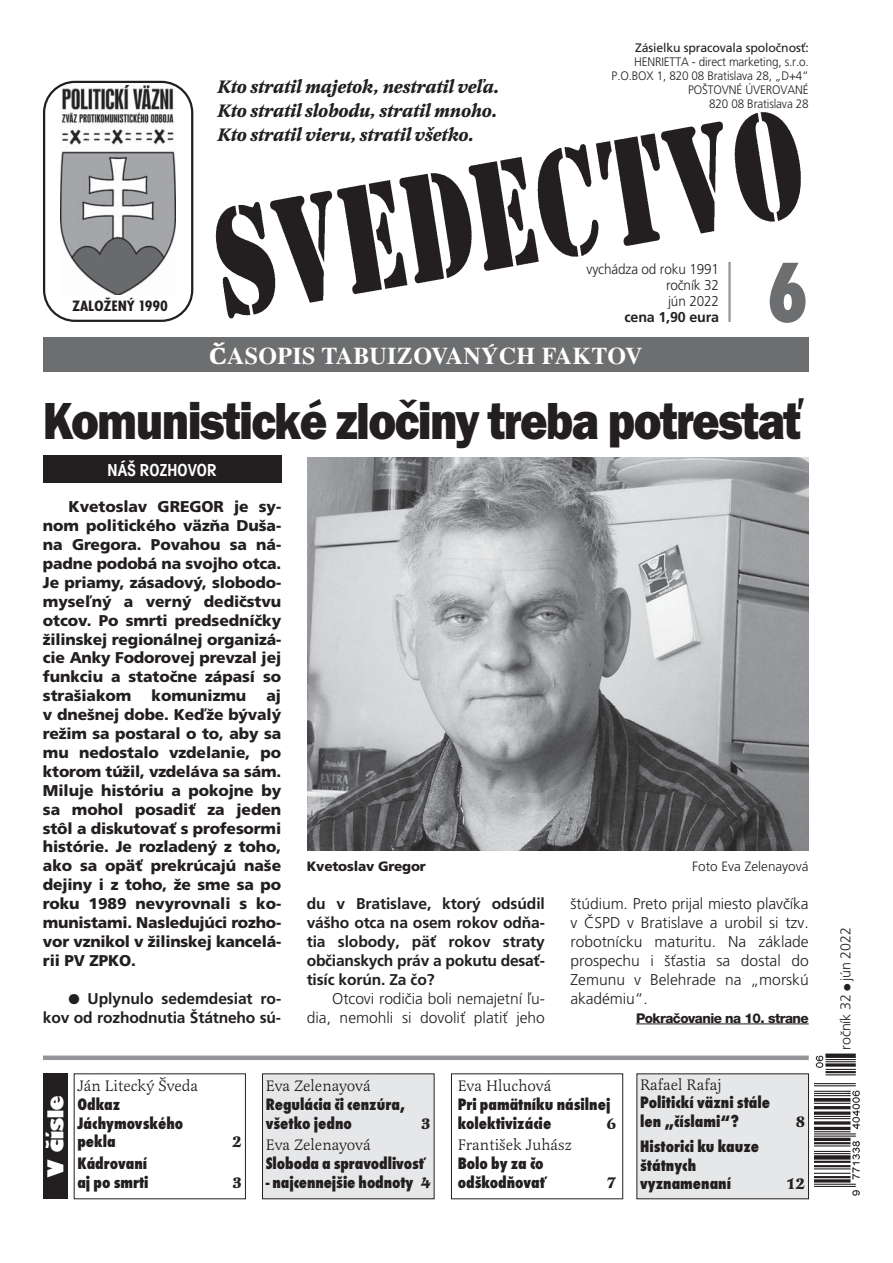
<style>
.page{position:relative;width:893px;height:1263px;background:#fff}
.page>*{position:absolute;margin:0;border:0;box-sizing:border-box;transform-origin:0 0}
.t1{font:800 condensed 88.5px "Futura TCE";color:#6d6e70;scale:.9 1}
.t2{font:54px "Franklin Got Itc TCE Heav";letter-spacing:-.035em;color:#231f20;scale:.87 1}
.t3{font:700 24px "Times CE";letter-spacing:.015em;color:#fff}
.t4{font:24px "Gill Kay DCE";letter-spacing:-.005em;color:#fff}
.t5{font:italic 700 18.75px/24px "Latienne TCE";letter-spacing:-.01em;color:#231f20;text-align:justify}
.t6{font:600 condensed 18px "Avant Gar Got Itc TCE";letter-spacing:.015em;color:#fff}
.t7{font:800 condensed 17.25px/18.8px "Futura TCE";color:#231f20}
.t8{font:15.75px "Latienne TCE";color:#231f20}
.t9{font:700 15.75px "Latienne TCE";color:#231f20}
.t10{font:900 15.6px/18.9px "Frutiger CE";letter-spacing:-.01em;color:#231f20;text-align:justify}
.t11{font:300 15.6px/18.9px "Frutiger CE";color:#231f20;text-align:right}
.t12{font:700 15.6px/18.9px "Frutiger CE";letter-spacing:-.01em;color:#231f20;text-align:right}
.t13{font:700 condensed 15.6px "Futura TCE";letter-spacing:-.01em;color:#231f20;scale:1.15 1}
.t14{font:300 14.25px/16.2px "Frutiger CE";letter-spacing:-.01em;color:#231f20;text-align:justify;scale:.95 1}
.t15{font:300 14.25px "Frutiger CE";letter-spacing:-.01em;color:#231f20}
.t16{font:700 14.25px "Frutiger CE";letter-spacing:-.01em;color:#231f20}
.t17{font:800 13.5px "Helvetica Neue CE";letter-spacing:-.04em;color:#231f20}
.t18{font:300 13.5px "Frutiger CE";color:#231f20}
.t19{font:900 13.5px "Frutiger CE";letter-spacing:-.01em;color:#231f20}
.t20{font:300 12.3px/13.8px "Frutiger CE";letter-spacing:-.01em;color:#231f20;text-align:right;scale:.95 1}
.t21{font:12.3px "Frutiger CE";letter-spacing:-.01em;color:#231f20}
.s1{font-family:"Latienne TCE"}
.s2{font-family:"Latienne TCE";font-weight:700;font-stretch:normal;font-size:15.75px}
</style>
<div class="page">
<img style="left:215px;top:112px;width:586px;height:210px">
<div style="left:43px;top:338px;width:765px;height:34px;background:#6d6e70"></div>
<hr style="left:636px;top:1024px;width:172px;height:1px;background:#231f20">
<hr style="left:43px;top:1056px;width:765px;height:4px;background:#939598">
<img style="left:307px;top:457px;width:501px;height:394px">
<div style="left:43px;top:1074px;width:24px;height:125px;background:#231f20"></div>
<div style="left:451px;top:1074px;width:172px;height:125px;border:1px solid #231f20"></div>
<div style="left:262px;top:1074px;width:172px;height:125px;background:#e6e7e8"></div>
<div style="left:637px;top:1074px;width:171px;height:125px;background:#e6e7e8"></div>
<div style="left:43px;top:456px;width:238px;height:27px;background:#231f20"></div>
<svg style="left:43px;top:81px;width:150px;height:241px"></svg>
<hr style="left:728px;top:262px;width:2px;height:60px;background:#939598">
<img style="left:814px;top:1053px;width:46px;height:143px">
<p class="t5" style="left:217px;top:75px;width:284px">Kto stratil majetok, nestratil veľa.<br>Kto stratil slobodu, stratil mnoho.<br>Kto stratil vieru, stratil všetko.</p>
<p class="t21" style="left:635px;top:41px;width:175px">Zásielku spracovala spoloãnosÈ:</p>
<p class="t20" style="left:611px;top:56px;width:209px">HENRIETTA - direct marketing, s.r.o.<br>P.O.BOX 1, 820 08 Bratislava 28, „D+4“<br>PO·TOVNÉ ÚVEROVANÉ<br>820 08 Bratislava 28</p>
<p class="t13" style="left:72px;top:296px;width:85px">ZALOŽENÝ 1990</p>
<p class="t14" style="left:666px;top:262px;width:57px;text-indent:-79px">vychádza od roku 1991 roãník 32 jún 2022</p>
<p class="t16" style="left:624px;top:311px;width:96px">cena 1,90 eura</p>
<h3 class="t3" style="left:209px;top:348px;width:435px"><span class="s1">Č</span>ASOPIS TABUIZOVANÝCH FAKTOV</h3>
<h1 class="t1" style="left:766px;top:257px;width:49px">6</h1>
<h2 class="t2" style="left:43px;top:404px;width:876px">Komunistické zločiny treba potrestať</h2>
<p class="t6" style="left:107px;top:464px;width:111px">NÁŠ ROZHOVOR</p>
<p class="t10" style="left:43px;top:499px;width:240px;text-indent:26px">Kvetoslav GREGOR je sy&shy;nom politického väzÀa Du‰a&shy;na Gregora. Povahou sa ná&shy;padne podobá na svojho otca.<br>Je priamy, zásadov˘, slobodo&shy;myseºn˘ a vern˘ dediãstvu otcov. Po smrti predsedníãky Ïilinskej regionálnej organizá&shy;cie Anky Fodorovej prevzal jej funkciu a statoãne zápasí so stra‰iakom</p>
<p class="t10" style="left:152px;top:688px;width:96px">komunizmu</p>
<p class="t10" style="left:43px;top:688px;width:240px;text-indent:223px">aj v dne‰nej dobe. KeìÏe b˘val˘ reÏim sa postaral o to, aby sa mu nedostalo vzdelanie, po ktorom túÏil, vzdeláva sa sám.<br>Miluje históriu a pokojne by sa mohol posadiÈ za jeden stôl a diskutovaÈ s profesormi histórie. Je rozladen˘ z toho, ako sa opäÈ prekrúcajú na‰e dejiny i z toho, Ïe sme sa po roku 1989 nevyrovnali s ko&shy;munistami. Nasledujúci rozho&shy;vor vznikol v Ïilinskej kancelá&shy;rii PV ZPKO.</p>
<p class="t12" style="left:43px;top:990px;width:240px">● Uplynulo sedemdesiat ro&shy;kov od rozhodnutia ·tátneho sú-</p>
<p class="t19" style="left:307px;top:861px;width:121px">Kvetoslav Gregor</p>
<p class="t18" style="left:692px;top:861px;width:118px">Foto Eva Zelenayová</p>
<p class="t12" style="left:307px;top:895px;width:240px;text-align:justify">du v Bratislave, ktor˘ odsúdil vá‰ho otca na osem rokov odÀa&shy;tia slobody, päÈ rokov straty obãianskych práv a pokutu desaÈ&shy;tisíc korún. Za ão?</p>
<p class="t11" style="left:307px;top:990px;width:240px">Otcovi rodiãia boli nemajetní ºu&shy;dia, nemohli si dovoliÈ platiÈ jeho</p>
<p class="t11" style="left:570px;top:895px;width:240px;text-align:justify">‰túdium. Preto prijal miesto plavãíka v âSPD v Bratislave a urobil si tzv. robotnícku maturitu. Na základe prospechu i ‰Èastia sa dostal do Zemunu v Belehrade na „morskú akadémiu“.</p>
<p class="t17" style="left:636px;top:1011px;width:174px">Pokraãovanie na 10. strane</p>
<h3 class="t4" style="left:41px;top:1177px;width:82px;rotate:-90deg">V čísle</h3>
<p class="t8" style="left:77px;top:1077px;width:122px">Ján Litecký Šveda</p>
<p class="t7" style="left:77px;top:1096px;width:107px">Odkaz<br>Jáchymovského pekla</p>
<p class="t7" style="left:77px;top:1156px;width:73px">Kádrovaní aj po smrti</p>
<p class="t9" style="left:232px;top:1132px;width:11px">2</p>
<p class="t9" style="left:232px;top:1172px;width:11px">3</p>
<p class="t8" style="left:266px;top:1077px;width:107px">Eva Zelenayová</p>
<p class="t7" style="left:266px;top:1096px;width:141px">Regulácia či cenzúra, všetko jedno</p>
<p class="t9" style="left:421px;top:1113px;width:11px">3</p>
<p class="t8" style="left:266px;top:1136px;width:107px">Eva Zelenayová</p>
<p class="t7" style="left:266px;top:1156px;width:162px">Sloboda a spravodlivosť</p>
<p class="t7" style="left:266px;top:1174px;width:167px">- najcennejšie hodnoty <span class="s2">4</span></p>
<p class="t8" style="left:457px;top:1077px;width:95px">Eva Hluchová</p>
<p class="t7" style="left:457px;top:1096px;width:154px">Pri pamätníku násilnej kolektivizácie</p>
<p class="t9" style="left:606px;top:1113px;width:11px">6</p>
<p class="t8" style="left:640px;top:1075px;width:83px">Rafael Rafaj</p>
<p class="t7" style="left:640px;top:1095px;width:132px">Politickí väzni stále len „číslami“?</p>
<p class="t9" style="left:795px;top:1112px;width:11px">8</p>
<p class="t8" style="left:457px;top:1136px;width:116px">František Juhász</p>
<p class="t7" style="left:457px;top:1156px;width:91px">Bolo by za čo odškodňovať</p>
<p class="t9" style="left:606px;top:1172px;width:11px">7</p>
<p class="t7" style="left:640px;top:1138px;width:121px">Historici ku kauze štátnych vyznamenaní</p>
<p class="t9" style="left:785px;top:1174px;width:21px">12</p>
<p class="t15" style="left:839px;top:1050px;width:124px;rotate:-90deg">roãník 32 ● jún 2022</p>
</div>
